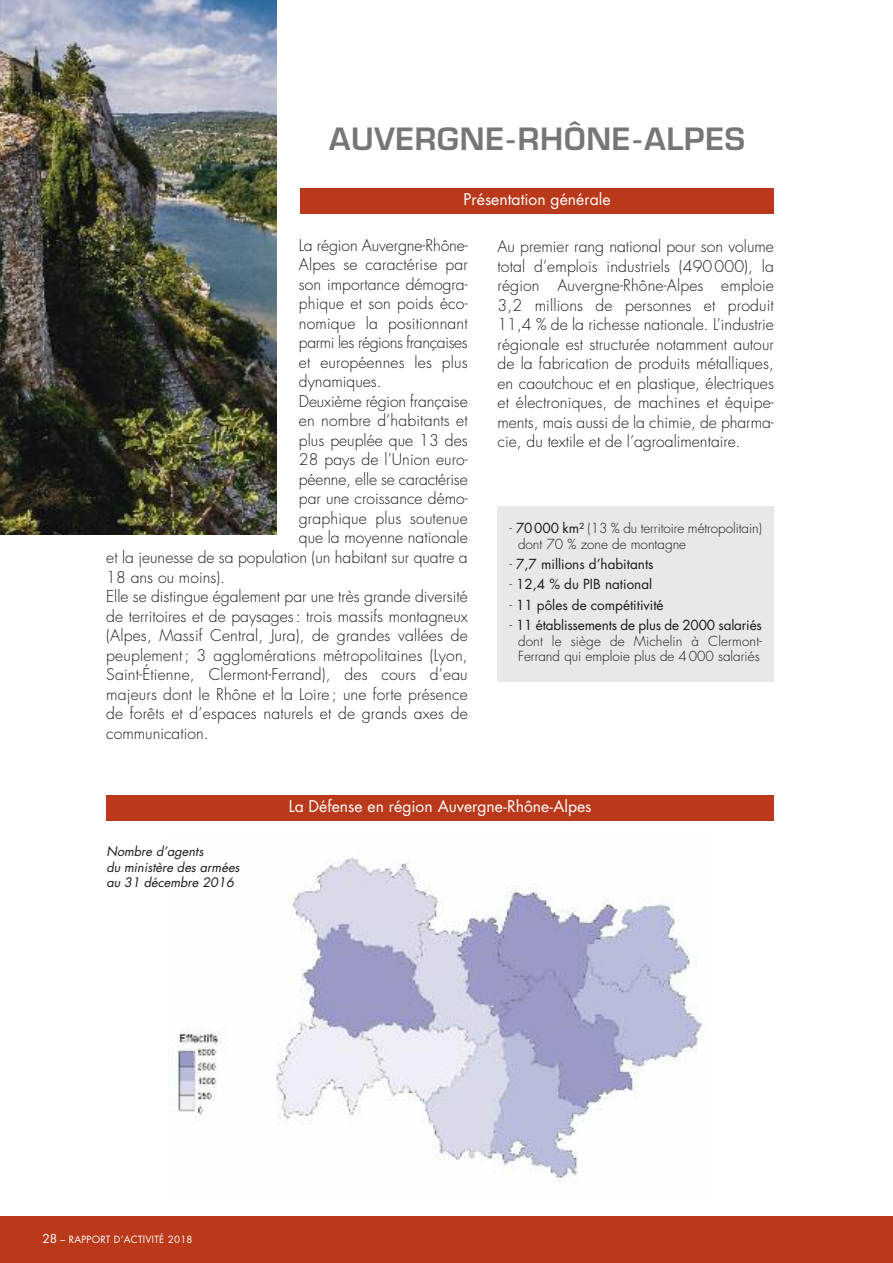
<style>
.page{position:relative;width:893px;height:1263px;background:#fff}
.page>*{position:absolute;margin:0;border:0;box-sizing:border-box;transform-origin:0 0}
.t1{font:600 30px "Eurostile";letter-spacing:.025em;color:#757676}
.t2{font:300 15.75px/19.5px "Futura";color:#191a1b;text-align:justify}
.t3{font:15.75px "Futura";color:#fff}
.t4{font:300 15.75px "Futura";letter-spacing:-.025em;color:#191a1b}
.t5{font:300 13.5px/15.8px "Futura";color:#191a1b}
.t6{font:13.5px "Futura";color:#191a1b}
.t7{font:italic 12.75px/15.8px "Futura";color:#191a1b}
.t8{font:9.75px "Futura";letter-spacing:.025em;color:#fff}
.s1{font-weight:400}
.s2{font-weight:300}
.s3{font-size:12px}
</style>
<div class="page">
<div style="left:0;top:1216px;width:893px;height:47px;background:#b9391a"></div>
<div style="left:497px;top:506px;width:277px;height:176px;background:#e8e8e8"></div>
<img style="left:173px;top:857px;width:530px;height:328px">
<div style="left:300px;top:188px;width:474px;height:26px;background:#b9391a"></div>
<div style="left:106px;top:795px;width:668px;height:26px;background:#b9391a"></div>
<img style="left:0;top:0;width:276px;height:535px">
<h1 class="t1" style="left:329px;top:128px;width:417px">AUVERGNE-RHÔNE-ALPES</h1>
<p class="t3" style="left:464px;top:192px;width:148px">Présentation générale</p>
<p class="t2" style="left:299px;top:237px;width:170px">La région Auvergne-Rhône-</p>
<p class="t2" style="left:299px;top:256px;width:170px">Alpes se caractérise par</p>
<p class="t2" style="left:299px;top:276px;width:170px">son importance démogra-</p>
<p class="t2" style="left:299px;top:295px;width:170px">phique et son poids éco-</p>
<p class="t2" style="left:299px;top:315px;width:170px">nomique la positionnant</p>
<p class="t4" style="left:299px;top:335px;width:170px">parmi les régions françaises</p>
<p class="t2" style="left:299px;top:354px;width:170px">et européennes les plus</p>
<p class="t2" style="left:299px;top:373px;width:84px">dynamiques.</p>
<p class="t2" style="left:299px;top:393px;width:170px">Deuxième région française</p>
<p class="t2" style="left:299px;top:412px;width:170px">en nombre d’habitants et</p>
<p class="t2" style="left:299px;top:432px;width:170px">plus peuplée que 13 des</p>
<p class="t2" style="left:299px;top:451px;width:170px">28 pays de l’Union euro-</p>
<p class="t2" style="left:299px;top:471px;width:170px">péenne, elle se caractérise</p>
<p class="t2" style="left:299px;top:490px;width:170px">par une croissance démo-</p>
<p class="t2" style="left:299px;top:510px;width:170px">graphique plus soutenue</p>
<p class="t2" style="left:299px;top:529px;width:170px">que la moyenne nationale</p>
<p class="t2" style="left:106px;top:549px;width:363px">et la jeunesse de sa population (un habitant sur quatre a</p>
<p class="t2" style="left:106px;top:568px;width:120px">18 ans ou moins).</p>
<p class="t2" style="left:106px;top:588px;width:363px">Elle se distingue également par une très grande diversité</p>
<p class="t2" style="left:106px;top:607px;width:363px">de territoires et de paysages: trois massifs montagneux</p>
<p class="t2" style="left:106px;top:627px;width:363px">(Alpes, Massif Central, Jura), de grandes vallées de</p>
<p class="t2" style="left:106px;top:646px;width:363px">peuplement; 3 agglomérations métropolitaines (Lyon,</p>
<p class="t2" style="left:106px;top:666px;width:363px">Saint-Étienne, Clermont-Ferrand), des cours d’eau</p>
<p class="t2" style="left:106px;top:685px;width:363px">majeurs dont le Rhône et la Loire ; une forte présence</p>
<p class="t2" style="left:106px;top:705px;width:363px">de forêts et d’espaces naturels et de grands axes de</p>
<p class="t2" style="left:106px;top:724px;width:104px">communication.</p>
<p class="t2" style="left:497px;top:238px;width:278px">Au premier rang national pour son volume total d’emplois industriels (490000), la région Auvergne-Rhône-Alpes emploie 3,2 millions de personnes et produit 11,4 % de la richesse nationale. L’industrie régionale est structurée notamment autour de la fabrication de produits métalliques, en caoutchouc et en plastique, électriques et électroniques, de machines et équipe&shy;ments, mais aussi de la chimie, de pharma&shy;cie, du textile et de l’agroalimentaire.</p>
<p class="t5" style="left:518px;top:521px;width:245px;text-indent:-9px">- <span class="s1">70000 km²</span> (13 % du territoire métropolitain) dont 70 % zone de montagne</p>
<p class="t6" style="left:509px;top:558px;width:146px"><span class="s2">-</span> 7,7 millions d’habitants</p>
<p class="t6" style="left:509px;top:578px;width:144px"><span class="s2">-</span> 12,4 % du PIB national</p>
<p class="t6" style="left:509px;top:598px;width:156px"><span class="s2">-</span> 11 pôles de compétitivité</p>
<p class="t5" style="left:518px;top:618px;width:245px;text-align:justify;text-indent:-9px">- <span class="s1">11 établissements de plus de 2000 salariés </span>dont le siège de Michelin à Clermont-Ferrand qui emploie plus de 4000 salariés</p>
<p class="t7" style="left:106px;top:844px;width:135px">Nombre d’agents<br>du ministère des armées au 31 décembre 2016</p>
<p class="t3" style="left:289px;top:799px;width:304px">La Défense en région Auvergne-Rhône-Alpes</p>
<p class="t8" style="left:43px;top:1235px;width:152px"><span class="s3">28</span> – RAPPORT D’ACTIVITÉ 2018</p>
</div>
